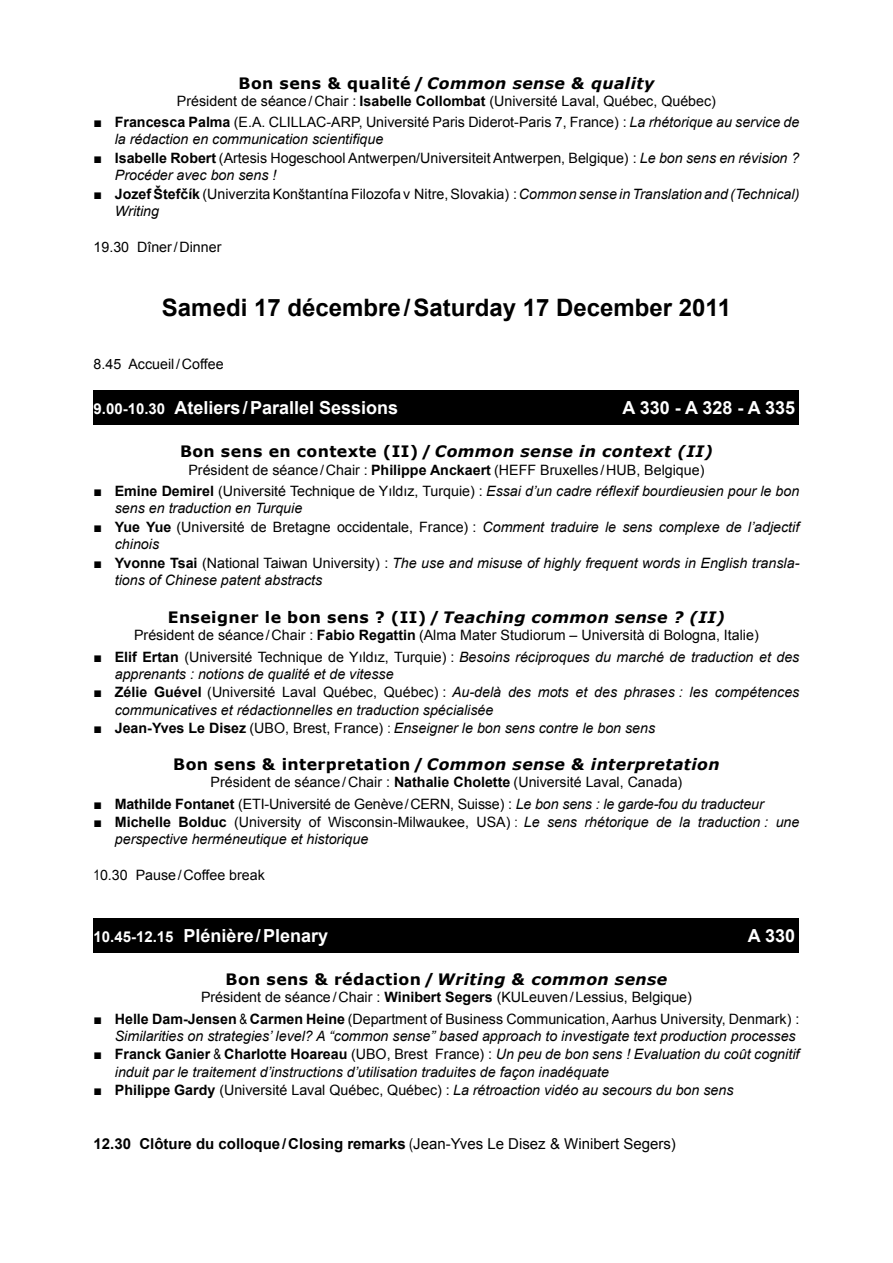
<style>
.page{position:relative;width:893px;height:1263px;background:#fff}
.page>*{position:absolute;margin:0;border:0;box-sizing:border-box;transform-origin:0 0}
.t1{font:700 24px "Arial";color:#000}
.t2{font:700 18px "Arial";color:#fff}
.t3{font:italic 700 15.75px "Verdana";letter-spacing:.025em;color:#000}
.t4{font:700 15.75px "Verdana";letter-spacing:.025em;color:#000}
.t5{font:700 15px "Arial";color:#000}
.t6{font:italic 14.25px/17.1px "Arial";color:#000}
.t7{font:14.25px/17.1px "Arial";color:#000}
.s1{font-style:normal}
.s2{font-weight:700}
.s3{font-weight:700;font-style:normal}
.s4{font-style:italic}
.s5{font-size:15px}
.s6{font-family:"Arial Narrow";font-style:normal}
.s7{font-family:"Arial Narrow"}
.s8{font-family:"Arial Narrow";font-weight:400}
.s9{font-weight:400}
</style>
<div class="page">
<div style="left:94px;top:390px;width:705px;height:35px;background:#000"></div>
<div style="left:94px;top:918px;width:705px;height:35px;background:#000"></div>
<p class="t3" style="left:239px;top:72px;width:417px"><span class="s1">Bon sens &amp; qualité /</span> Common sense &amp; quality</p>
<p class="t7" style="left:177px;top:92px;width:541px">Président de séance/Chair : <span class="s2">Isabelle Collombat</span> (Université Laval, Québec, Québec)</p>
<p class="t6" style="left:115px;top:114px;width:686px;text-indent:-21px"><span class="s3">■ Francesca Palma</span> <span class="s1">(E.A. CLILLAC-ARP, Université Paris Diderot-Paris 7, France) :</span> La rhétorique au service de la rédaction en communication scientifique</p>
<p class="t7" style="left:115px;top:150px;width:686px;text-indent:-21px"><span class="s2">■ Isabelle Robert</span> (Artesis Hogeschool Antwerpen/Universiteit Antwerpen, Belgique) : <span class="s4">Le bon sens en révision ?<br>Procéder avec bon sens !</span></p>
<p class="t7" style="left:115px;top:185px;width:686px;text-indent:-21px"><span class="s2">■ Jozef Štefčík</span> (Univerzita Konštantína Filozofa v Nitre, Slovakia) :<span class="s4">Common sense in Translation and (Technical)<br>Writing</span></p>
<p class="t7" style="left:94px;top:238px;width:129px">19.30 Dîner/Dinner</p>
<h1 class="t1" style="left:162px;top:292px;width:570px">Samedi 17 décembre/Saturday 17 December 2011</h1>
<p class="t7" style="left:94px;top:356px;width:132px">8.45 Accueil/Coffee</p>
<p class="t2" style="left:94px;top:396px;width:306px"><span class="s5">9.00-10.30</span> Ateliers/Parallel Sessions</p>
<p class="t2" style="left:622px;top:396px;width:174px">A330-A328-A335</p>
<p class="t3" style="left:180px;top:440px;width:534px"><span class="s1">Bon sens en contexte (II) /</span> Common sense in context (II)</p>
<p class="t7" style="left:188px;top:461px;width:517px">Président de séance/Chair : <span class="s2">Philippe Anckaert</span> (HEFF Bruxelles /HUB, Belgique)</p>
<p class="t6" style="left:115px;top:483px;width:686px;text-indent:-21px"><span class="s3">■ Emine Demirel</span> <span class="s1">(Université Technique de Yıldız, Turquie) :</span> Essai d’un cadre réflexif bourdieusien pour le bon sens en traduction en Turquie</p>
<p class="t6" style="left:115px;top:518px;width:686px;text-indent:-21px"><span class="s3">■ Yue Yue</span> <span class="s1">(Université de Bretagne occidentale, France) :</span> Comment traduire le sens complexe de l’adjectif chinois</p>
<p class="t6" style="left:115px;top:554px;width:686px;text-indent:-21px"><span class="s3">■ Yvonne Tsai</span> <span class="s1">(National Taiwan University) :</span> The use and misuse of highly frequent words in English transla&shy;tions of Chinese patent abstracts</p>
<p class="t4" style="left:168px;top:606px;width:559px">Enseigner le bon sens ? (II) / <span class="s4">Teaching common sense ? (II)</span></p>
<p class="t7" style="left:134px;top:627px;width:626px">Président de séance/Chair : <span class="s2">Fabio Regattin</span> (Alma Mater Studiorum – Università di Bologna, Italie)</p>
<p class="t6" style="left:115px;top:648px;width:686px;text-indent:-21px"><span class="s3">■ Elif Ertan</span> <span class="s1">(Université Technique de Yıldız, Turquie) :</span> Besoins réciproques du marché de traduction et des apprenants : notions de qualité et de vitesse</p>
<p class="t6" style="left:115px;top:684px;width:686px;text-indent:-21px"><span class="s3">■ Zélie Guével</span> <span class="s1">(Université Laval Québec, Québec) :</span> Au-delà des mots et des phrases : les compétences communicatives et rédactionnelles en traduction spécialisée</p>
<p class="t6" style="left:94px;top:720px;width:563px"><span class="s3">■ Jean-Yves Le Disez</span> <span class="s1">(UBO, Brest, France)</span> <span class="s6">:</span> Enseigner le bon sens contre le bon sens</p>
<p class="t3" style="left:173px;top:753px;width:548px"><span class="s1">Bon sens &amp; interpretation /</span> Common sense &amp; interpretation</p>
<p class="t7" style="left:211px;top:774px;width:473px">Président de séance/Chair : <span class="s2">Nathalie Cholette</span> (Université Laval, Canada)</p>
<p class="t7" style="left:94px;top:795px;width:672px"><span class="s2">■ Mathilde Fontanet</span> (ETI-Université de Genève/CERN, Suisse) : <span class="s4">Le bon sens : le garde-fou du traducteur</span></p>
<p class="t6" style="left:115px;top:814px;width:686px;text-indent:-21px"><span class="s3">■ Michelle Bolduc</span> <span class="s1">(University of Wisconsin-Milwaukee, USA)</span> <span class="s6">:</span> Le sens rhétorique de la traduction : une perspective herméneutique et historique</p>
<p class="t7" style="left:94px;top:866px;width:173px"><span class="s7">1</span>0.30 Pause/Coffee break</p>
<p class="t2" style="left:94px;top:923px;width:236px"><span class="s5">10.45-12.15</span> Plénière/Plenary</p>
<p class="t2" style="left:748px;top:923px;width:49px">A 330</p>
<p class="t3" style="left:226px;top:968px;width:443px"><span class="s1">Bon sens &amp; rédaction /</span>Writing &amp; common sense</p>
<p class="t7" style="left:201px;top:989px;width:492px">Président de séance/Chair : <span class="s2">Winibert Segers</span> (KULeuven/Lessius, Belgique)</p>
<p class="t6" style="left:94px;top:1010px;width:707px;text-align:right"><span class="s3">■ Helle Dam-Jensen</span> <span class="s6">&amp;</span> <span class="s3">Carmen Heine</span> <span class="s1">(Department of Business Communication, Aarhus University, Denmark) :<br></span>Similarities on strategies’ level? A “common sense” based approach to investigate text production processes</p>
<p class="t6" style="left:115px;top:1046px;width:686px;text-indent:-21px"><span class="s3">■ Franck Ganier</span> <span class="s6">&amp;</span> <span class="s3">Charlotte Hoareau</span> <span class="s1">(UBO, Brest France) :</span> Un peu de bon sens ! Evaluation du coût cognitif induit par le traitement d’instructions d’utilisation traduites de façon inadéquate</p>
<p class="t6" style="left:94px;top:1082px;width:641px"><span class="s3">■ Philippe Gardy</span> <span class="s1">(Université Laval Québec, Québec) :</span> La rétroaction vidéo au secours du bon sens</p>
<p class="t5" style="left:94px;top:1134px;width:584px">12.30 Clôture du colloque/Closing remarks <span class="s8">(</span><span class="s9">Jean-Yves Le Disez &amp; Winibert Segers)</span></p>
</div>
